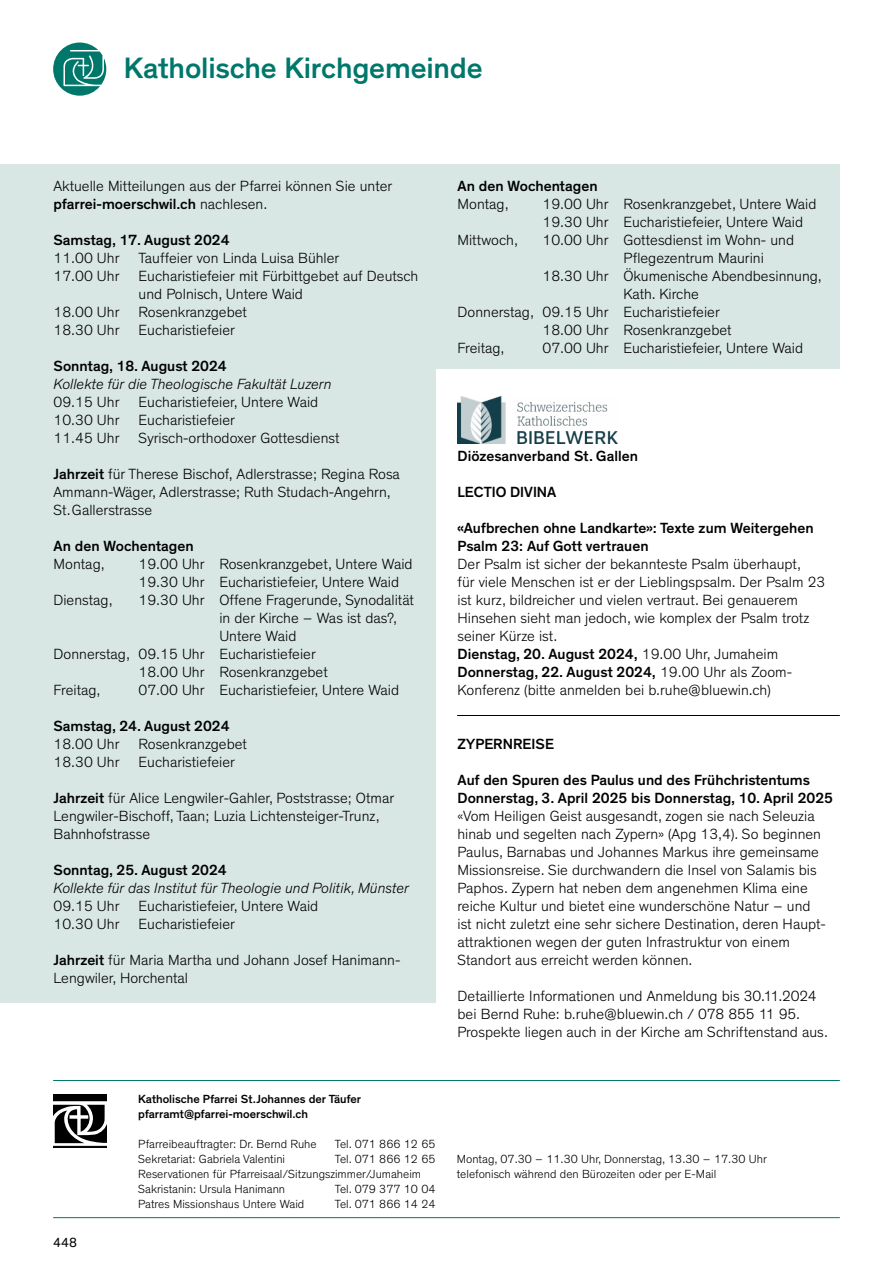
<style>
.page{position:relative;width:893px;height:1263px;background:#fff}
.page>*{position:absolute;margin:0;border:0;box-sizing:border-box;transform-origin:0 0}
.t1{font:500 30px "Theinhardt";letter-spacing:-.005em;color:#00776b}
.t2{font:300 15px/18px "Theinhardt";color:#000}
.t3{font:500 15px/18px "Theinhardt";color:#000}
.t4{font:italic 300 15px "Theinhardt";letter-spacing:.005em;color:#000}
.t5{font:13.5px "Theinhardt";color:#000}
.t6{font:300 12px/15px "Theinhardt";color:#000}
.t7{font:500 12px/15px "Theinhardt";color:#000}
.s1{font-weight:500}
</style>
<div class="page">
<svg style="left:53px;top:1105px;width:53px;height:38px"></svg>
<div style="left:53px;top:1094px;width:53px;height:7px;background:#000"></div>
<hr style="left:53px;top:1146px;width:53px;height:1px;background:#000">
<hr style="left:53px;top:1217px;width:787px;height:1px;background:#00776b">
<hr style="left:53px;top:1080px;width:787px;height:1px;background:#00776b">
<div style="left:0;top:164px;width:436px;height:839px;background:#d8e7e3"></div>
<div style="left:436px;top:164px;width:404px;height:205px;background:#d8e7e3"></div>
<img style="left:457px;top:397px;width:160px;height:46px">
<hr style="left:457px;top:715px;width:383px;height:1px;background:#000">
<svg style="left:53px;top:43px;width:53px;height:53px"></svg>
<h1 class="t1" style="left:124px;top:50px;width:360px">Katholische Kirchgemeinde</h1>
<p class="t2" style="left:54px;top:177px;width:340px">Aktuelle Mitteilungen aus der Pfarrei können Sie unter <span class="s1">pfarrei-moerschwil.ch</span> nachlesen.</p>
<p class="t3" style="left:54px;top:231px;width:178px">Samstag, 17. August 2024</p>
<p class="t2" style="left:54px;top:249px;width:67px">11.00 Uhr</p>
<p class="t2" style="left:139px;top:249px;width:202px">Tauffeier von Linda Luisa Bühler</p>
<p class="t2" style="left:54px;top:267px;width:67px">17.00 Uhr</p>
<p class="t2" style="left:139px;top:267px;width:281px">Eucharistiefeier mit Fürbittgebet auf Deutsch und Polnisch, Untere Waid</p>
<p class="t2" style="left:54px;top:303px;width:67px">18.00 Uhr</p>
<p class="t2" style="left:139px;top:303px;width:110px">Rosenkranzgebet</p>
<p class="t2" style="left:54px;top:321px;width:67px">18.30 Uhr</p>
<p class="t2" style="left:139px;top:321px;width:98px">Eucharistiefeier</p>
<p class="t3" style="left:54px;top:357px;width:175px">Sonntag, 18. August 2024</p>
<p class="t4" style="left:54px;top:375px;width:279px">Kollekte für die Theologische Fakultät Luzern</p>
<p class="t2" style="left:54px;top:393px;width:67px">09.15 Uhr</p>
<p class="t2" style="left:139px;top:393px;width:181px">Eucharistiefeier, Untere Waid</p>
<p class="t2" style="left:54px;top:411px;width:67px">10.30 Uhr</p>
<p class="t2" style="left:139px;top:411px;width:98px">Eucharistiefeier</p>
<p class="t2" style="left:54px;top:429px;width:67px">11.45 Uhr</p>
<p class="t2" style="left:139px;top:429px;width:202px">Syrisch-orthodoxer Gottesdienst</p>
<p class="t2" style="left:54px;top:465px;width:348px"><span class="s1">Jahrzeit</span> für Therese Bischof, Adlerstrasse; Regina Rosa<br>Ammann-Wäger, Adlerstrasse; Ruth Studach-Angehrn,<br>St.Gallerstrasse</p>
<p class="t3" style="left:54px;top:537px;width:142px">An den Wochentagen</p>
<p class="t2" style="left:54px;top:555px;width:53px">Montag,</p>
<p class="t2" style="left:139px;top:555px;width:276px">19.00 Uhr Rosenkranzgebet, Untere Waid<br>19.30 Uhr Eucharistiefeier, Untere Waid</p>
<p class="t2" style="left:54px;top:591px;width:61px">Dienstag,</p>
<p class="t2" style="left:139px;top:591px;width:277px">19.30 Uhr Offene Fragerunde, Synodalität</p>
<p class="t2" style="left:219px;top:609px;width:179px">in der Kirche – Was ist das?,</p>
<p class="t2" style="left:219px;top:627px;width:79px">Untere Waid</p>
<p class="t2" style="left:54px;top:645px;width:264px">Donnerstag, 09.15 Uhr Eucharistiefeier</p>
<p class="t2" style="left:139px;top:663px;width:191px">18.00 Uhr Rosenkranzgebet</p>
<p class="t2" style="left:54px;top:681px;width:49px">Freitag,</p>
<p class="t2" style="left:139px;top:681px;width:262px">07.00 Uhr Eucharistiefeier, Untere Waid</p>
<p class="t3" style="left:54px;top:717px;width:178px">Samstag, 24. August 2024</p>
<p class="t2" style="left:54px;top:735px;width:67px">18.00 Uhr</p>
<p class="t2" style="left:139px;top:735px;width:110px">Rosenkranzgebet</p>
<p class="t2" style="left:54px;top:753px;width:67px">18.30 Uhr</p>
<p class="t2" style="left:139px;top:753px;width:98px">Eucharistiefeier</p>
<p class="t2" style="left:54px;top:789px;width:342px"><span class="s1">Jahrzeit</span> für Alice Lengwiler-Gahler, Poststrasse; Otmar<br>Lengwiler-Bischoff, Taan; Luzia Lichtensteiger-Trunz,<br>Bahnhofstrasse</p>
<p class="t3" style="left:54px;top:861px;width:175px">Sonntag, 25. August 2024</p>
<p class="t4" style="left:54px;top:879px;width:357px">Kollekte für das Institut für Theologie und Politik, Münster</p>
<p class="t2" style="left:54px;top:897px;width:67px">09.15 Uhr</p>
<p class="t2" style="left:139px;top:897px;width:181px">Eucharistiefeier, Untere Waid</p>
<p class="t2" style="left:54px;top:915px;width:67px">10.30 Uhr</p>
<p class="t2" style="left:139px;top:915px;width:98px">Eucharistiefeier</p>
<p class="t2" style="left:54px;top:951px;width:348px"><span class="s1">Jahrzeit</span> für Maria Martha und Johann Josef Hanimann-<br>Lengwiler, Horchental</p>
<p class="t3" style="left:457px;top:177px;width:142px">An den Wochentagen</p>
<p class="t2" style="left:457px;top:195px;width:53px">Montag,</p>
<p class="t2" style="left:542px;top:195px;width:276px">19.00 Uhr Rosenkranzgebet, Untere Waid<br>19.30 Uhr Eucharistiefeier, Untere Waid</p>
<p class="t2" style="left:457px;top:231px;width:62px">Mittwoch,</p>
<p class="t2" style="left:542px;top:231px;width:253px">10.00 Uhr Gottesdienst im Wohn- und</p>
<p class="t2" style="left:623px;top:249px;width:142px">Pflegezentrum Maurini</p>
<p class="t2" style="left:542px;top:267px;width:281px">18.30 Uhr Ökumenische Abendbesinnung,</p>
<p class="t2" style="left:623px;top:285px;width:77px">Kath. Kirche</p>
<p class="t2" style="left:457px;top:303px;width:264px">Donnerstag, 09.15 Uhr Eucharistiefeier</p>
<p class="t2" style="left:542px;top:321px;width:191px">18.00 Uhr Rosenkranzgebet</p>
<p class="t2" style="left:457px;top:339px;width:49px">Freitag,</p>
<p class="t2" style="left:542px;top:339px;width:262px">07.00 Uhr Eucharistiefeier, Untere Waid</p>
<p class="t3" style="left:457px;top:447px;width:182px">Diözesanverband St. Gallen</p>
<p class="t3" style="left:457px;top:483px;width:100px">LECTIO DIVINA</p>
<p class="t3" style="left:457px;top:519px;width:358px">«Aufbrechen ohne Landkarte»: Texte zum Weitergehen<br>Psalm 23: Auf Gott vertrauen</p>
<p class="t2" style="left:457px;top:555px;width:369px">Der Psalm ist sicher der bekannteste Psalm überhaupt,<br>für viele Menschen ist er der Lieblingspsalm. Der Psalm 23 ist kurz, bildreicher und vielen vertraut. Bei genauerem Hinsehen sieht man jedoch, wie komplex der Psalm trotz seiner Kürze ist.<br><span class="s1">Dienstag, 20. August 2024,</span> 19.00 Uhr, Jumaheim <span class="s1">Donnerstag, 22. August 2024,</span> 19.00 Uhr als Zoom-Konferenz (bitte anmelden bei b.ruhe@bluewin.ch)</p>
<p class="t3" style="left:457px;top:735px;width:98px">ZYPERNREISE</p>
<p class="t3" style="left:457px;top:771px;width:377px">Auf den Spuren des Paulus und des Frühchristentums<br>Donnerstag, 3. April 2025 bis Donnerstag, 10. April 2025</p>
<p class="t2" style="left:457px;top:807px;width:370px">«Vom Heiligen Geist ausgesandt, zogen sie nach Seleuzia hinab und segelten nach Zypern» (Apg 13,4). So beginnen Paulus, Barnabas und Johannes Markus ihre gemeinsame Missionsreise. Sie durchwandern die Insel von Salamis bis Paphos. Zypern hat neben dem angenehmen Klima eine reiche Kultur und bietet eine wunderschöne Natur – und ist nicht zuletzt eine sehr sichere Destination, deren Haupt&shy;attraktionen wegen der guten Infrastruktur von einem Standort aus erreicht werden können.</p>
<p class="t2" style="left:457px;top:987px;width:372px">Detaillierte Informationen und Anmeldung bis 30.11.2024 bei Bernd Ruhe: b.ruhe@bluewin.ch / 078 855 11 95.<br>Prospekte liegen auch in der Kirche am Schriftenstand aus.</p>
<p class="t5" style="left:53px;top:1234px;width:25px">448</p>
<p class="t7" style="left:138px;top:1091px;width:224px">Katholische Pfarrei St.Johannes der Täufer pfarramt@pfarrei-moerschwil.ch</p>
<p class="t6" style="left:138px;top:1136px;width:180px">Pfarreibeauftragter: Dr. Bernd Ruhe</p>
<p class="t6" style="left:335px;top:1136px;width:102px">Tel. 071 866 12 65</p>
<p class="t6" style="left:138px;top:1151px;width:148px">Sekretariat: Gabriela Valentini</p>
<p class="t6" style="left:138px;top:1151px;width:299px;text-indent:197px">Tel. 071 866 12 65<br>Reservationen für Pfarreisaal/Sitzungszimmer/Jumaheim<br>Sakristanin: Ursula Hanimann</p>
<p class="t6" style="left:335px;top:1181px;width:102px">Tel. 079 377 10 04</p>
<p class="t6" style="left:138px;top:1196px;width:168px">Patres Missionshaus Untere Waid</p>
<p class="t6" style="left:335px;top:1196px;width:102px">Tel. 071 866 14 24</p>
<p class="t6" style="left:457px;top:1151px;width:312px">Montag, 07.30 – 11.30 Uhr, Donnerstag, 13.30 – 17.30 Uhr telefonisch während den Bürozeiten oder per E-Mail</p>
</div>
